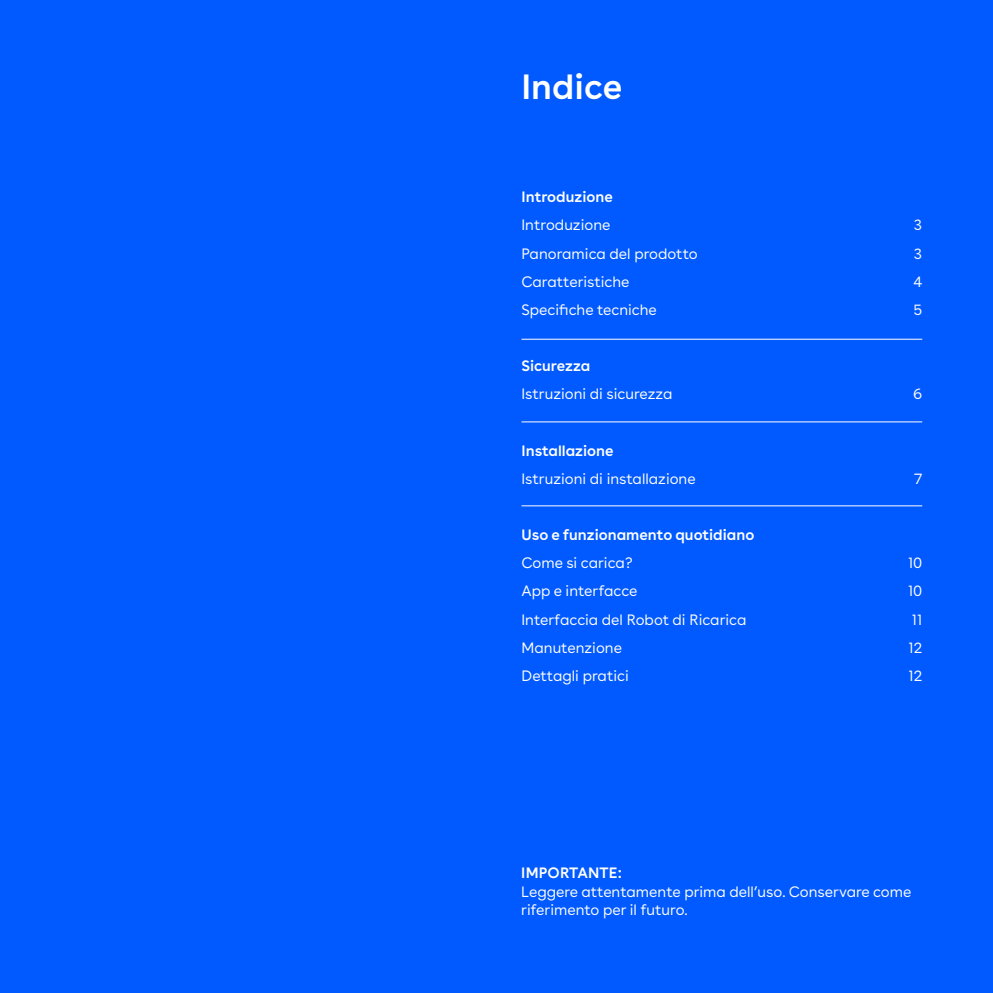
<style>
.page{position:relative;width:993px;height:993px;background:#fff}
.page>*{position:absolute;margin:0;border:0;box-sizing:border-box;transform-origin:0 0}
.t1{font:600 35px "Buenos Aires";color:#fff}
.t2{font:15px/28.2px "Buenos Aires";color:#fff}
.t3{font:600 15px "Buenos Aires";color:#fff}
</style>
<div class="page">
<div style="left:0;top:0;width:992px;height:992px;background:#005aff"></div>
<hr style="left:521px;top:421px;width:400px;height:1px;background:#fff">
<hr style="left:521px;top:339px;width:400px;height:1px;background:#fff">
<hr style="left:521px;top:505px;width:400px;height:1px;background:#fff">
<h1 class="t1" style="left:521px;top:57px;width:102px">Indice</h1>
<p class="t3" style="left:521px;top:184px;width:93px">Introduzione</p>
<p class="t2" style="left:521px;top:210px;width:178px">Introduzione<br>Panoramica del prodotto<br>Caratteristiche<br>Specifiche tecniche</p>
<p class="t3" style="left:521px;top:353px;width:70px">Sicurezza</p>
<p class="t2" style="left:521px;top:378px;width:152px">Istruzioni di sicurezza</p>
<p class="t3" style="left:521px;top:437px;width:93px">Installazione</p>
<p class="t2" style="left:521px;top:463px;width:176px">Istruzioni di installazione</p>
<p class="t3" style="left:521px;top:522px;width:234px">Uso e funzionamento quotidiano</p>
<p class="t2" style="left:521px;top:547px;width:226px">Come si carica?<br>App e interfacce<br>Interfaccia del Robot di Ricarica<br>Manutenzione<br>Dettagli pratici</p>
<p class="t2" style="left:913px;top:210px;width:11px;text-align:justify">3<br>3<br>4<br>5</p>
<p class="t2" style="left:912px;top:378px;width:11px">6</p>
<p class="t2" style="left:913px;top:463px;width:10px">7</p>
<p class="t2" style="left:907px;top:547px;width:16px;text-align:justify">10<br>10<br>11<br>12<br>12</p>
<p class="t3" style="left:521px;top:859px;width:102px">IMPORTANTE:</p>
<p class="t2" style="left:521px;top:880px;width:391px;line-height:18.8px">Leggere attentamente prima dell’uso. Conservare come riferimento per il futuro.</p>
</div>
